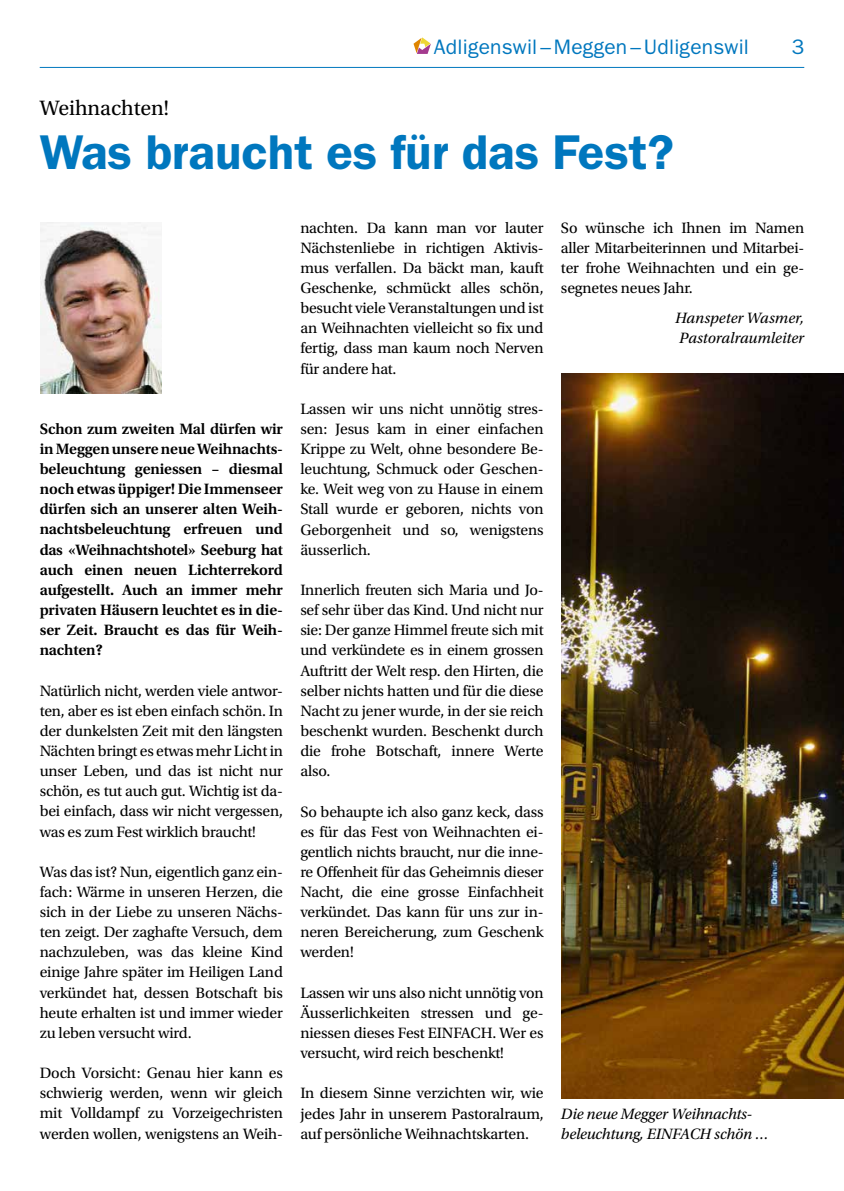
<style>
.page{position:relative;width:844px;height:1191px;background:#fff}
.page>*{position:absolute;margin:0;border:0;box-sizing:border-box;transform-origin:0 0}
.t1{font:600 49px "ITC Franklin Gothic Std";color:#0077be}
.t2{font:21.88px "Utopia Std";color:#000}
.t3{font:21px "ITC Franklin Gothic Std";letter-spacing:.01em;color:#0077be}
.t4{font:15.75px/20.1px "Utopia Std";letter-spacing:-.01em;color:#000;text-align:justify}
.t5{font:600 15.75px/20.1px "Utopia Std";letter-spacing:-.01em;color:#000;text-align:justify}
.t6{font:italic 15.75px/20.1px "Utopia Std";letter-spacing:-.01em;color:#000}
</style>
<div class="page">
<hr style="left:40px;top:67px;width:764px;height:1px;background:#0077be">
<svg style="left:413px;top:37px;width:18px;height:17px"></svg>
<img style="left:40px;top:222px;width:121px;height:171px">
<img style="left:561px;top:373px;width:282px;height:725px">
<h3 class="t3" style="left:434px;top:35px;width:316px">Adligenswil – Meggen –Udligenswil</h3>
<h3 class="t3" style="left:791px;top:35px;width:14px">3</h3>
<h2 class="t2" style="left:40px;top:96px;width:131px">Weihnachten!</h2>
<h1 class="t1" style="left:40px;top:123px;width:635px">Was braucht es für das Fest?</h1>
<p class="t5" style="left:40px;top:419px;width:245px">Schon zum zweiten Mal dürfen wir in Meggen unsere neue Weihnachts&shy;beleuchtung geniessen – diesmal noch etwas üppiger! Die Immenseer dürfen sich an unserer alten Weih&shy;nachtsbeleuchtung erfreuen und das «Weihnachtshotel» Seeburg hat auch einen neuen Lichterrekord aufgestellt. Auch an immer mehr privaten Häusern leuchtet es in die&shy;ser Zeit. Braucht es das für Weih&shy;nachten?</p>
<p class="t4" style="left:40px;top:680px;width:245px">Natürlich nicht, werden viele antwor&shy;ten, aber es ist eben einfach schön. In der dunkelsten Zeit mit den längsten Nächten bringt es etwas mehr Licht in unser Leben, und das ist nicht nur schön, es tut auch gut. Wichtig ist da&shy;bei einfach, dass wir nicht vergessen, was es zum Fest wirklich braucht!</p>
<p class="t4" style="left:40px;top:862px;width:245px">Was das ist? Nun, eigentlich ganz ein&shy;fach: Wärme in unseren Herzen, die sich in der Liebe zu unseren Nächs&shy;ten zeigt. Der zaghafte Versuch, dem nachzuleben, was das kleine Kind einige Jahre später im Heiligen Land verkündet hat, dessen Botschaft bis heute erhalten ist und immer wieder zu leben versucht wird.</p>
<p class="t4" style="left:40px;top:1063px;width:245px">Doch Vorsicht: Genau hier kann es schwierig werden, wenn wir gleich mit Volldampf zu Vorzeigechristen werden wollen, wenigstens an Weih-</p>
<p class="t4" style="left:300px;top:218px;width:245px">nachten. Da kann man vor lauter Nächstenliebe in richtigen Aktivis&shy;mus verfallen. Da bäckt man, kauft Geschenke, schmückt alles schön, besucht viele Veranstaltungen und ist an Weihnachten vielleicht so fix und fertig, dass man kaum noch Nerven für andere hat.</p>
<p class="t4" style="left:300px;top:399px;width:245px">Lassen wir uns nicht unnötig stres&shy;sen: Jesus kam in einer einfachen Krippe zu Welt, ohne besondere Be&shy;leuchtung, Schmuck oder Geschen&shy;ke. Weit weg von zu Hause in einem Stall wurde er geboren, nichts von Geborgenheit und so, wenigstens äusserlich.</p>
<p class="t4" style="left:300px;top:580px;width:245px">Innerlich freuten sich Maria und Jo&shy;sef sehr über das Kind. Und nicht nur sie: Der ganze Himmel freute sich mit und verkündete es in einem grossen Auftritt der Welt resp. den Hirten, die selber nichts hatten und für die diese Nacht zu jener wurde, in der sie reich beschenkt wurden. Beschenkt durch die frohe Botschaft, innere Werte also.</p>
<p class="t4" style="left:300px;top:801px;width:245px">So behaupte ich also ganz keck, dass es für das Fest von Weihnachten ei&shy;gentlich nichts braucht, nur die inne&shy;re Offenheit für das Geheimnis dieser Nacht, die eine grosse Einfachheit verkündet. Das kann für uns zur in&shy;neren Bereicherung, zum Geschenk werden!</p>
<p class="t4" style="left:300px;top:982px;width:245px">Lassen wir uns also nicht unnötig von Äusserlichkeiten stressen und ge&shy;niessen dieses Fest EINFACH. Wer es versucht, wird reich beschenkt!</p>
<p class="t4" style="left:300px;top:1083px;width:245px">In diesem Sinne verzichten wir, wie jedes Jahr in unserem Pastoralraum, auf persönliche Weihnachtskarten.</p>
<p class="t4" style="left:561px;top:218px;width:245px">So wünsche ich Ihnen im Namen aller Mitarbeiterinnen und Mitarbei&shy;ter frohe Weihnachten und ein ge&shy;segnetes neues Jahr.</p>
<p class="t6" style="left:675px;top:308px;width:131px">Hanspeter Wasmer,<br>Pastoralraumleiter</p>
<p class="t6" style="left:561px;top:1103px;width:209px">Die neue Megger Weihnachts&shy;beleuchtung, EINFACH schön …</p>
</div>
